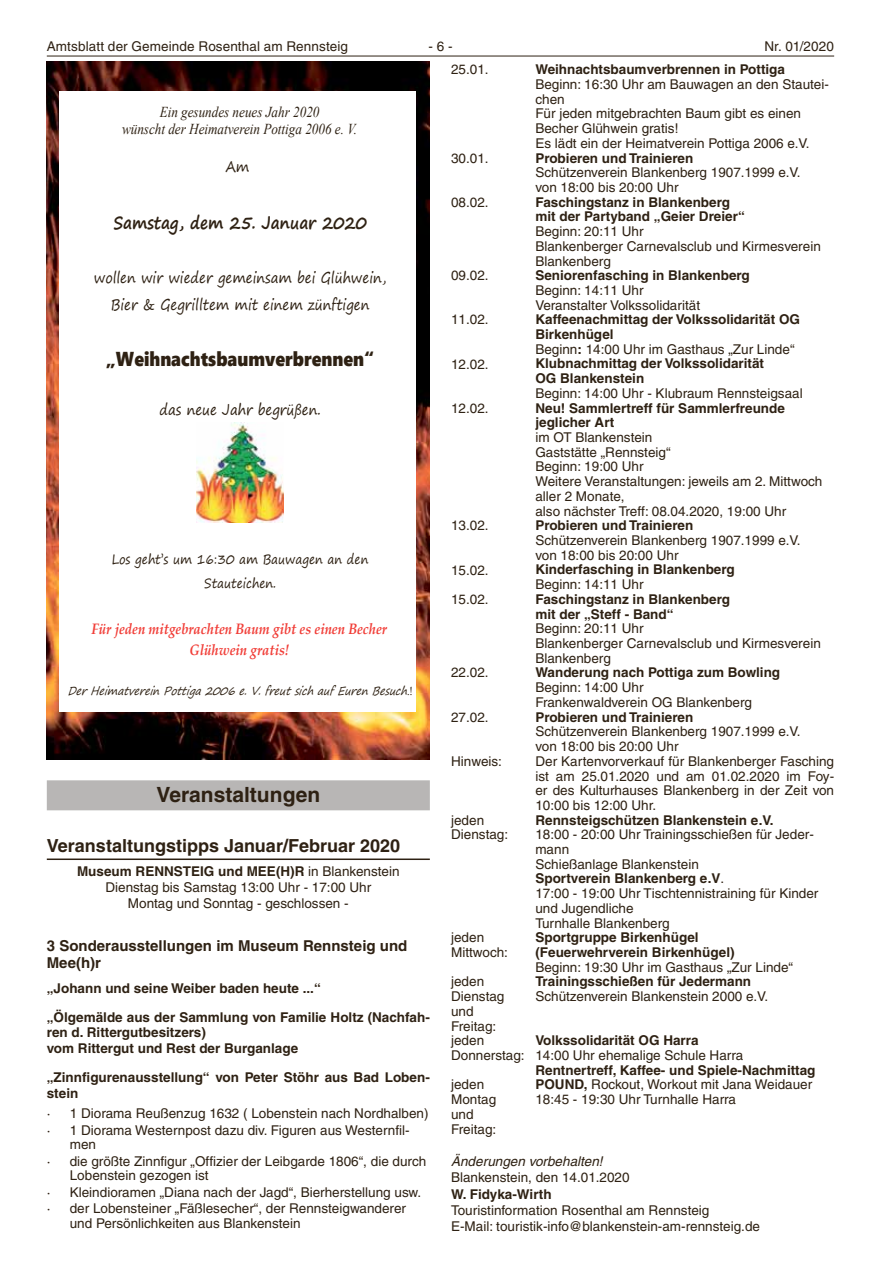
<style>
.page{position:relative;width:881px;height:1263px;background:#fff}
.page>*{position:absolute;margin:0;border:0;box-sizing:border-box;transform-origin:0 0}
.t1{font:700 21px "Helvetica LT";color:#2e2113}
.t2{font:20.1px "Segoe UI Black";color:#2e2113;scale:.87 1}
.t3{font:700 18px "Helvetica LT";color:#2e2113}
.t4{font:700 17.55px "Segoe Print";color:#2e2113;scale:.87 1}
.t5{font:15.15px/26.7px "Segoe Print";color:#2e2113;text-align:center;scale:.87 1}
.t6{font:italic 15.15px/17.4px "Times New Roman";color:#2e2113;text-align:center;scale:.87 1}
.t7{font:italic 700 15.15px/20.4px "Palatino Linotype";color:#f13d37;text-align:center;scale:.87 1}
.t8{font:700 15px/17.2px "Helvetica LT";color:#2e2113}
.t9{font:13.5px/14.7px "Helvetica LT";color:#2e2113}
.t10{font:700 13.5px/14.7px "Helvetica LT";color:#2e2113}
.t11{font:13.5px/23.7px "Segoe Print";color:#2e2113;text-align:center;scale:.87 1}
.t12{font:italic 13.5px "Helvetica LT";color:#2e2113}
.t13{font:italic 11.7px "Segoe Print";letter-spacing:-.005em;color:#2e2113;scale:.87 1}
.s1{font-family:"Palatino Linotype";font-style:normal}
.s2{font-weight:700}
.s3{font-weight:400}
</style>
<div class="page">
<hr style="left:47px;top:56px;width:786px;height:1px;background:#2e2113">
<div style="left:47px;top:780px;width:382px;height:30px;background:#b8b6b5"></div>
<hr style="left:47px;top:858px;width:382px;height:2px;background:#2e2113">
<img style="left:47px;top:62px;width:382px;height:697px">
<div style="left:60px;top:91px;width:356px;height:621px;background:#fff"></div>
<img style="left:197px;top:423px;width:86px;height:99px">
<p class="t9" style="left:47px;top:39px;width:302px">Amtsblatt der Gemeinde Rosenthal am Rennsteig</p>
<p class="t9" style="left:428px;top:39px;width:26px">- 6 -</p>
<p class="t9" style="left:764px;top:39px;width:71px">Nr. 01/2020</p>
<p class="t6" style="left:122px;top:104px;width:271px">Ein gesundes neues Jahr 2020<br>wünscht der Heimatverein Pottiga 2006 e. V.</p>
<p class="t5" style="left:225px;top:155px;width:29px">Am</p>
<p class="t4" style="left:113px;top:214px;width:293px">Samstag, dem 25. Januar 2020</p>
<p class="t5" style="left:94px;top:266px;width:337px">wollen wir wieder gemeinsam bei Glühwein,<br>Bier &amp; Gegrilltem mit einem zünftigen</p>
<h2 class="t2" style="left:106px;top:351px;width:310px">„Weihnachtsbaumverbrennen“</h2>
<p class="t5" style="left:159px;top:398px;width:187px">das neue Jahr begrüßen.</p>
<p class="t11" style="left:112px;top:549px;width:296px">Los geht’s um 16:30 am Bauwagen an den<br>Stauteichen.</p>
<p class="t7" style="left:92px;top:620px;width:341px">Für jeden mitgebrachten Baum gibt es einen Becher<br>Glühwein gratis!</p>
<p class="t13" style="left:68px;top:685px;width:398px">Der Heimatverein Pottiga 2006 e. V. freut sich auf Euren Besuch<span class="s1">. !</span></p>
<h1 class="t1" style="left:156px;top:782px;width:165px">Veranstaltungen</h1>
<h3 class="t3" style="left:47px;top:835px;width:355px">Veranstaltungstipps Januar/Februar 2020</h3>
<p class="t9" style="left:77px;top:864px;width:324px;line-height:15.6px;text-align:center"><span class="s2">Museum RENNSTEIG und MEE(H)R</span> in Blankenstein<br>Dienstag bis Samstag 13:00 Uhr - 17:00 Uhr<br>Montag und Sonntag - geschlossen -</p>
<p class="t8" style="left:47px;top:937px;width:362px">3 Sonderausstellungen im Museum Rennsteig und<br>Mee(h)r</p>
<p class="t10" style="left:47px;top:973px;width:384px;line-height:29.1px">„Johann und seine Weiber baden heute ...“<br>„Ölgemälde aus der Sammlung von Familie Holtz (Nachfah-</p>
<p class="t10" style="left:47px;top:1024px;width:253px;line-height:15.6px">ren d. Rittergutbesitzers)<br>vom Rittergut und Rest der Burganlage</p>
<p class="t10" style="left:47px;top:1069px;width:384px;line-height:15.6px">„Zinnfigurenausstellung“ von Peter Stöhr aus Bad Loben&shy;stein</p>
<p class="t9" style="left:47px;top:1105px;width:383px;line-height:16.5px">· 1 Diorama Reußenzug 1632 ( Lobenstein nach Nordhalben) · 1 Diorama Westernpost dazu div. Figuren aus Westernfil-</p>
<p class="t9" style="left:47px;top:1136px;width:381px;line-height:16.5px;text-indent:23px">men<br>· die größte Zinnfigur „Offizier der Leibgarde 1806“, die durch</p>
<p class="t9" style="left:47px;top:1167px;width:375px;line-height:16.5px;text-indent:23px">Lobenstein gezogen ist<br>· Kleindioramen „Diana nach der Jagd“, Bierherstellung usw. · der Lobensteiner „Fäßlesecher“, der Rennsteigwanderer</p>
<p class="t9" style="left:70px;top:1216px;width:232px">und Persönlichkeiten aus Blankenstein</p>
<p class="t9" style="left:451px;top:62px;width:39px">25.01.</p>
<p class="t10" style="left:535px;top:62px;width:251px">Weihnachtsbaumverbrennen in Pottiga</p>
<p class="t9" style="left:535px;top:77px;width:295px">Beginn: 16:30 Uhr am Bauwagen an den Stautei&shy;chen<br>Für jeden mitgebrachten Baum gibt es einen<br>Becher Glühwein gratis!<br>Es lädt ein der Heimatverein Pottiga 2006 e.V.</p>
<p class="t9" style="left:451px;top:150px;width:39px">30.01.</p>
<p class="t10" style="left:535px;top:150px;width:159px">Probieren und Trainieren</p>
<p class="t9" style="left:535px;top:165px;width:266px">Schützenverein Blankenberg 1907.1999 e.V. von 18:00 bis 20:00 Uhr</p>
<p class="t9" style="left:451px;top:195px;width:39px">08.02.</p>
<p class="t10" style="left:535px;top:194px;width:211px">Faschingstanz in Blankenberg mit der Partyband „Geier Dreier“</p>
<p class="t9" style="left:535px;top:224px;width:287px">Beginn: 20:11 Uhr<br>Blankenberger Carnevalsclub und Kirmesverein<br>Blankenberg</p>
<p class="t9" style="left:451px;top:268px;width:39px">09.02.</p>
<p class="t10" style="left:535px;top:268px;width:216px">Seniorenfasching in Blankenberg</p>
<p class="t9" style="left:535px;top:283px;width:166px">Beginn: 14:11 Uhr<br>Veranstalter Volkssolidarität</p>
<p class="t9" style="left:451px;top:312px;width:39px">11.02.</p>
<p class="t10" style="left:535px;top:312px;width:266px">Kaffeenachmittag der Volkssolidarität OG<br>Birkenhügel<br><span class="s3">Beginn</span>: <span class="s3">14:00 Uhr im Gasthaus „Zur Linde“</span></p>
<p class="t9" style="left:451px;top:356px;width:39px">12.02.</p>
<p class="t10" style="left:535px;top:356px;width:230px">Klubnachmittag der Volkssolidarität<br>OG Blankenstein</p>
<p class="t9" style="left:535px;top:386px;width:269px">Beginn: 14:00 Uhr - Klubraum Rennsteigsaal</p>
<p class="t9" style="left:451px;top:400px;width:39px">12.02.</p>
<p class="t10" style="left:535px;top:400px;width:251px">Neu! Sammlertreff für Sammlerfreunde jeglicher Art</p>
<p class="t9" style="left:535px;top:430px;width:288px">im OT Blankenstein<br>Gaststätte „Rennsteig“<br>Beginn: 19:00 Uhr<br>Weitere Veranstaltungen: jeweils am 2. Mittwoch aller 2 Monate,<br>also nächster Treff: 08.04.2020, 19:00 Uhr</p>
<p class="t9" style="left:451px;top:518px;width:39px">13.02.</p>
<p class="t10" style="left:535px;top:518px;width:159px">Probieren und Trainieren</p>
<p class="t9" style="left:535px;top:533px;width:266px">Schützenverein Blankenberg 1907.1999 e.V. von 18:00 bis 20:00 Uhr</p>
<p class="t9" style="left:451px;top:562px;width:39px">15.02.</p>
<p class="t10" style="left:535px;top:562px;width:201px">Kinderfasching in Blankenberg</p>
<p class="t9" style="left:535px;top:577px;width:110px">Beginn: 14:11 Uhr</p>
<p class="t9" style="left:451px;top:592px;width:39px">15.02.</p>
<p class="t10" style="left:535px;top:592px;width:196px">Faschingstanz in Blankenberg mit der „Steff - Band“</p>
<p class="t9" style="left:535px;top:621px;width:287px">Beginn: 20:11 Uhr<br>Blankenberger Carnevalsclub und Kirmesverein<br>Blankenberg</p>
<p class="t9" style="left:451px;top:665px;width:39px">22.02.</p>
<p class="t10" style="left:535px;top:665px;width:246px">Wanderung nach Pottiga zum Bowling</p>
<p class="t9" style="left:535px;top:680px;width:218px">Beginn: 14:00 Uhr<br>Frankenwaldverein OG Blankenberg</p>
<p class="t9" style="left:451px;top:709px;width:39px">27.02.</p>
<p class="t10" style="left:535px;top:709px;width:159px">Probieren und Trainieren</p>
<p class="t9" style="left:535px;top:724px;width:266px">Schützenverein Blankenberg 1907.1999 e.V. von 18:00 bis 20:00 Uhr</p>
<p class="t9" style="left:451px;top:754px;width:52px">Hinweis:</p>
<p class="t9" style="left:535px;top:754px;width:300px;text-align:justify">Der Kartenvorverkauf für Blankenberger Fasching ist am 25.01.2020 und am 01.02.2020 im Foy&shy;er des Kulturhauses Blankenberg in der Zeit von 10:00 bis 12:00 Uhr.</p>
<p class="t9" style="left:451px;top:812px;width:59px">jeden<br>Dienstag:</p>
<p class="t10" style="left:535px;top:812px;width:239px">Rennsteigschützen Blankenstein e.V.</p>
<p class="t9" style="left:535px;top:827px;width:284px">18:00 - 20:00 Uhr Trainingsschießen für Jeder&shy;mann<br>Schießanlage Blankenstein<br><span class="s2">Sportverein Blankenberg e.V</span>.<br>17:00 - 19:00 Uhr Tischtennistraining für Kinder und Jugendliche<br>Turnhalle Blankenberg</p>
<p class="t9" style="left:451px;top:930px;width:58px">jeden<br>Mittwoch:</p>
<p class="t10" style="left:535px;top:930px;width:201px">Sportgruppe Birkenhügel (Feuerwehrverein Birkenhügel)</p>
<p class="t9" style="left:535px;top:960px;width:259px">Beginn: 19:30 Uhr im Gasthaus „Zur Linde“</p>
<p class="t9" style="left:451px;top:974px;width:55px">jeden<br>Dienstag und<br>Freitag:</p>
<p class="t10" style="left:535px;top:974px;width:217px">Trainingsschießen für Jedermann</p>
<p class="t9" style="left:535px;top:989px;width:234px">Schützenverein Blankenstein 2000 e.V.</p>
<p class="t9" style="left:451px;top:1033px;width:75px">jeden<br>Donnerstag:</p>
<p class="t10" style="left:535px;top:1033px;width:165px">Volkssolidarität OG Harra</p>
<p class="t9" style="left:535px;top:1048px;width:209px">14:00 Uhr ehemalige Schule Harra</p>
<p class="t10" style="left:535px;top:1062px;width:281px">Rentnertreff, Kaffee- und Spiele-Nachmittag</p>
<p class="t9" style="left:451px;top:1077px;width:47px">jeden<br>Montag und<br>Freitag:</p>
<p class="t9" style="left:535px;top:1077px;width:278px"><span class="s2">POUND,</span> Rockout, Workout mit Jana Weidauer<br>18:45 - 19:30 Uhr Turnhalle Harra</p>
<p class="t12" style="left:451px;top:1153px;width:153px">Änderungen vorbehalten!</p>
<p class="t9" style="left:451px;top:1170px;width:180px">Blankenstein, den 14.01.2020</p>
<p class="t10" style="left:451px;top:1186px;width:102px">W. Fidyka-Wirth</p>
<p class="t9" style="left:451px;top:1202px;width:310px;line-height:16.4px">Touristinformation Rosenthal am Rennsteig<br>E-Mail: touristik-info@blankenstein-am-rennsteig.de</p>
</div>
